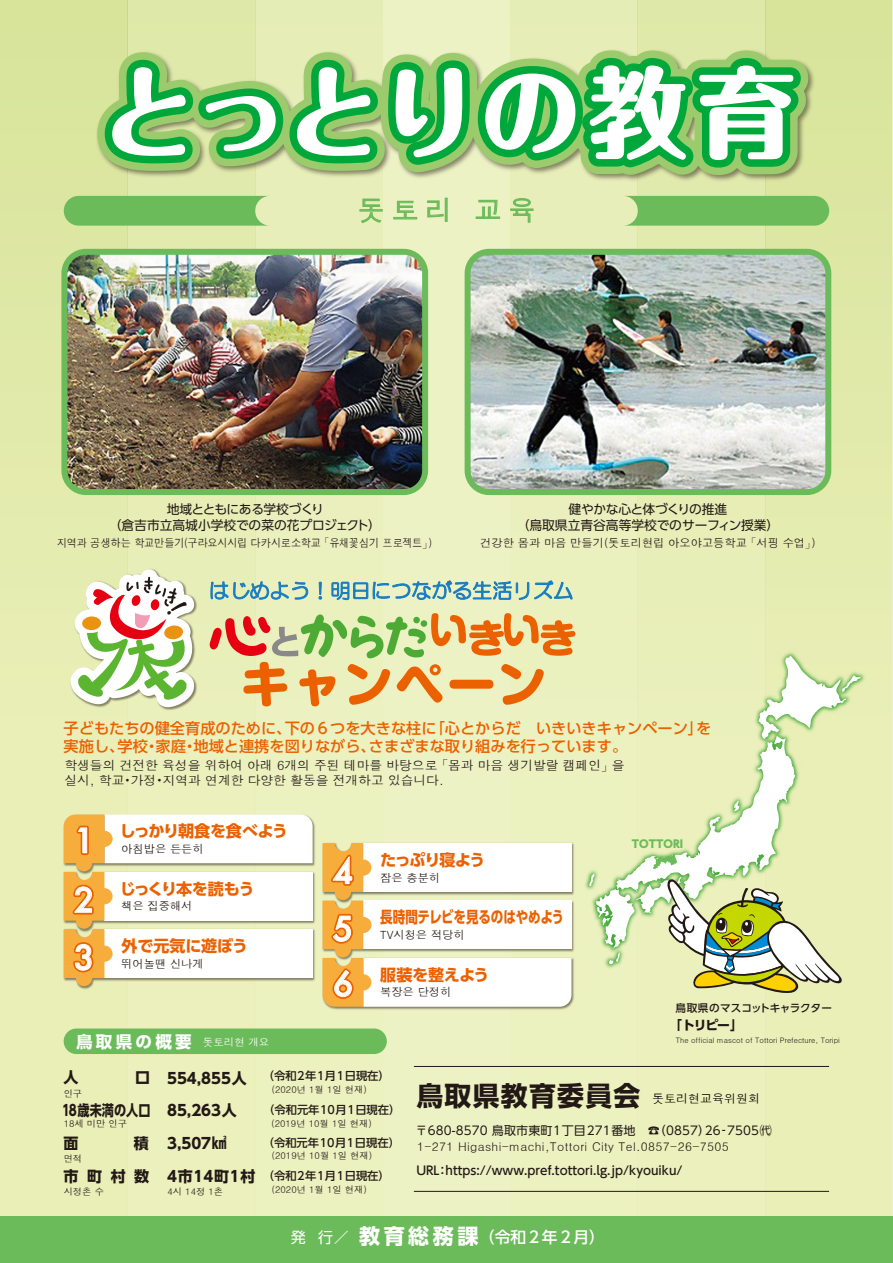
<style>
.page{position:relative;width:893px;height:1263px;background:#edf2c5}
.page>*{position:absolute;margin:0;border:0;box-sizing:border-box;transform-origin:0 0}
.t1{font:800 99px "Maru Fo Pro";letter-spacing:-.01em;color:#fff}
.t2{font:500 33px "Futura";color:#fff}
.t3{font:27px "Dotum";color:#6cbb5a}
.t4{font:700 26.85px "UD Shin Go Pro";letter-spacing:.05em;color:#221815}
.t5{font:700 16.5px "UD Shin Go Pro";letter-spacing:.2em;color:#fff}
.t6{font:700 16.05px "UD Shin Go Pro";letter-spacing:-.02em;color:#eb6100}
.t7{font:700 16.05px "UD Shin Go Pro";letter-spacing:-.02em;color:#eb6100;scale:.78 1}
.t8{font:700 16.05px "UD Shin Go Pro";letter-spacing:-.05em;color:#eb6100}
.t9{font:700 16.05px "UD Shin Go Pro";letter-spacing:-.085em;color:#eb6100}
.t10{font:700 16.05px "UD Shin Go Pro";letter-spacing:-.075em;color:#eb6100}
.t11{font:500 15.75px "UD Shin Go Pr 6";color:#fff}
.t12{font:500 15.15px/18.3px "UD Shin Go Pr 6";color:#eb6100}
.t13{font:700 15px "UD Shin Go Pro";color:#221815}
.t14{font:700 15px "UD Shin Go Pro";color:#221815;scale:.81 1}
.t15{font:700 12.9px "UD Shin Go Pro";color:#221815}
.t16{font:12.75px/15px "Dotum";color:#221815}
.t17{font:12.75px/16.5px "UD Shin Go Pr 6";letter-spacing:-.01em;color:#221815;text-align:center}
.t18{font:12px "Dotum";letter-spacing:.03em;color:#221815}
.t19{font:500 12px "UD Shin Go Pr 6";color:#221815}
.t20{font:12px "UD Shin Go Pr 6";letter-spacing:.01em;color:#221815}
.t21{font:12px "Dotum";color:#040000}
.t22{font:11.25px "Dotum";color:#221815}
.t23{font:11.25px "Dotum";letter-spacing:-.02em;color:#221815;scale:.9 1}
.t24{font:500 11.25px "UD Shin Go Pr 6";color:#221815}
.t25{font:500 11.25px "UD Shin Go Pr 6";letter-spacing:.05em;color:#221815}
.t26{font:500 10.65px "UD Shin Go Pr 6";letter-spacing:-.015em;color:#221815}
.t27{font:800 10.65px "UD Shin Go Pr 6";color:#6cbb5a}
.t28{font:10.5px "Dotum";color:#fff}
.t29{font:9.3px "Dotum";color:#221815}
.t30{font:7.5px "Dotum";color:#221815}
.s1{font-family:"Koz Go Pr 6 N"}
.s2{font-family:"UD Shin Go Pro";font-weight:700;font-size:15px}
.s3{font-weight:400;font-size:15px}
.s4{font-family:"UD Shin Go Pro";font-weight:700;font-size:21px}
</style>
<div class="page">
<div style="left:0;top:0;width:128px;height:1263px;background:linear-gradient(to bottom,#dae59e,#eff2c1)"></div>
<div style="left:128px;top:0;width:127px;height:1263px;background:linear-gradient(to right,#e9efba,#e9efba)"></div>
<div style="left:255px;top:0;width:128px;height:1263px;background:#ecf1c0"></div>
<div style="left:510px;top:0;width:128px;height:1263px;background:#ecf1c0"></div>
<div style="left:638px;top:0;width:127px;height:1263px;background:#ebf0bc"></div>
<svg style="left:765px;top:0;width:127px;height:1216px"></svg>
<div style="left:884px;top:0;width:8px;height:600px;background:#e1eaaa"></div>
<img style="left:64px;top:252px;width:357px;height:240px">
<img style="left:472px;top:252px;width:356px;height:240px">
<img style="left:537px;top:0;width:187px;height:373px">
<div style="left:61px;top:249px;width:367px;height:246px;border:6px solid #6cbb5a;border-radius:21px"></div>
<div style="left:465px;top:249px;width:366px;height:246px;border:6px solid #6cbb5a;border-radius:21px"></div>
<svg style="left:64px;top:12px;width:828px;height:215px"></svg>
<div style="left:0;top:1216px;width:893px;height:47px;background:#6cbb5a"></div>
<div style="left:64px;top:1028px;width:323px;height:26px;background:#6cbb5a;border-radius:13px"></div>
<hr style="left:414px;top:1066px;width:415px;height:1px;background:#221815">
<hr style="left:414px;top:1191px;width:415px;height:1px;background:#221815">
<img style="left:62px;top:813px;width:253px;height:57px">
<img style="left:62px;top:928px;width:253px;height:62px">
<svg style="left:64px;top:814px;width:249px;height:172px;background:#f6ebd5"></svg>
<img style="left:328px;top:1007px;width:206px;height:3px">
<svg style="left:322px;top:843px;width:212px;height:164px;background:#f8ead2"></svg>
<img style="left:534px;top:600px;width:358px;height:420px">
<svg style="left:589px;top:655px;width:272px;height:309px"></svg>
<svg style="left:653px;top:854px;width:24px;height:15px"></svg>
<svg style="left:667px;top:879px;width:175px;height:114px"></svg>
<img style="left:69px;top:568px;width:129px;height:143px">
<svg style="left:70px;top:569px;width:125px;height:138px;background:#d6d5b2"></svg>
<svg style="left:210px;top:553px;width:365px;height:153px"></svg>
<h1 class="t1" style="left:100px;top:34px;width:698px">とっとりの教育</h1>
<h3 class="t3" style="left:358px;top:197px;width:179px">돗토리 교육</h3>
<p class="t17" style="left:109px;top:500px;width:274px">地域とともにある学校づくり<br>（倉吉市立高城小学校での菜の花プロジェクト）</p>
<p class="t17" style="left:517px;top:500px;width:264px">健やかな心と体づくりの推進<br>（鳥取県立青谷高等学校でのサーフィン授業）</p>
<p class="t23" style="left:57px;top:537px;width:420px">지역과 공생하는 학교만들기(구라요시시립 다카시로소학교 「유채꽃심기 프로젝트」)</p>
<p class="t22" style="left:480px;top:537px;width:338px">건강한 몸과 마음 만들기(돗토리현립 아오야고등학교 「서핑 수업」)</p>
<p class="t12" style="left:64px;top:718px;width:649px">子どもたちの健全育成のために、下の６つを大きな柱に「心とからだ　いきいきキャンペーン」を実施し、学校・家庭・地域と連携を図りながら、さまざまな取り組みを行っています。</p>
<p class="t16" style="left:64px;top:758px;width:562px">학생들의 건전한 육성을 위하여 아래 6개의 주된 테마를 바탕으로 「몸과 마음 생기발랄 캠페인」을 실시, 학교<span class="s1">・</span>가정<span class="s1">・</span>지역과 연계한 다양한 활동을 전개하고 있습니다.</p>
<h2 class="t2" style="left:74px;top:818px;width:22px">1</h2>
<h2 class="t2" style="left:74px;top:877px;width:22px">2</h2>
<h2 class="t2" style="left:74px;top:935px;width:22px">3</h2>
<p class="t8" style="left:120px;top:818px;width:170px">しっかり朝食を食べよう</p>
<p class="t22" style="left:121px;top:843px;width:84px">아침밥은 든든히</p>
<p class="t9" style="left:120px;top:875px;width:136px">じっくり本を読もう</p>
<p class="t22" style="left:121px;top:900px;width:73px">책은 집중해서</p>
<p class="t6" style="left:121px;top:933px;width:128px">外で元気に遊ぼう</p>
<p class="t22" style="left:121px;top:958px;width:84px">뛰어놀땐 신나게</p>
<p class="t5" style="left:76px;top:1028px;width:117px">鳥取県の概要</p>
<p class="t28" style="left:203px;top:1037px;width:68px">돗토리현 개요</p>
<h2 class="t2" style="left:333px;top:849px;width:22px">4</h2>
<h2 class="t2" style="left:333px;top:906px;width:22px">5</h2>
<h2 class="t2" style="left:333px;top:961px;width:22px">6</h2>
<p class="t10" style="left:380px;top:847px;width:106px">たっぷり寝よう</p>
<p class="t22" style="left:380px;top:872px;width:62px">잠은 충분히</p>
<p class="t7" style="left:380px;top:904px;width:237px">長時間テレビを見るのはやめよう</p>
<p class="t22" style="left:380px;top:929px;width:86px">TV시청은 적당히</p>
<p class="t6" style="left:380px;top:961px;width:110px">服装を整えよう</p>
<p class="t22" style="left:380px;top:987px;width:73px">복장은 단정히</p>
<p class="t27" style="left:632px;top:835px;width:53px">TOTTORI</p>
<p class="t26" style="left:675px;top:999px;width:158px">鳥取県のマスコットキャラクター</p>
<p class="t15" style="left:669px;top:1015px;width:75px">「トリピー」</p>
<p class="t30" style="left:676px;top:1036px;width:166px">The official mascot of Tottori Prefecture, Toripi</p>
<p class="t13" style="left:64px;top:1066px;width:328px">人　　　口 554,855人 <sup>（令和2年1月1日現在）</sup></p>
<p class="t29" style="left:64px;top:1088px;width:20px">인구</p>
<p class="t29" style="left:266px;top:1084px;width:108px">（2020년 1월 1일 현재）</p>
<p class="t29" style="left:64px;top:1119px;width:65px">18세 미만 인구</p>
<p class="t14" style="left:62px;top:1097px;width:217px">18歳未満の人口 85,263人</p>
<p class="t24" style="left:263px;top:1101px;width:139px">（令和元年10月1日現在）</p>
<p class="t13" style="left:64px;top:1131px;width:165px">面　　　積 3,507㎢</p>
<p class="t24" style="left:263px;top:1134px;width:139px">（令和元年10月1日現在）</p>
<p class="t25" style="left:64px;top:1167px;width:328px"><span class="s2">市町村数 4市14町1村</span> （令和2年1月1日現在）</p>
<p class="t29" style="left:265px;top:1119px;width:114px">（2019년 10월 1일 현재）</p>
<p class="t29" style="left:64px;top:1154px;width:20px">면적</p>
<p class="t29" style="left:266px;top:1151px;width:114px">（2019년 10월 1일 현재）</p>
<p class="t29" style="left:64px;top:1186px;width:42px">시정촌 수</p>
<p class="t29" style="left:167px;top:1186px;width:57px">4시 14정 1촌</p>
<p class="t29" style="left:266px;top:1184px;width:108px">（2020년 1월 1일 현재）</p>
<h3 class="t4" style="left:416px;top:1073px;width:225px">鳥取県教育委員会</h3>
<p class="t20" style="left:416px;top:1120px;width:358px">〒680-8570 鳥取市東町1丁目271番地　☎（0857）26‐7505㈹</p>
<p class="t18" style="left:417px;top:1141px;width:313px">1-271 Higashi-machi,Tottori City Tel.0857-26-7505</p>
<p class="t19" style="left:416px;top:1161px;width:267px">URL：https://www.pref.tottori.lg.jp/kyouiku/</p>
<p class="t21" style="left:652px;top:1092px;width:109px">돗토리현교육위원회</p>
<p class="t11" style="left:291px;top:1224px;width:316px"><span class="s3">発 行／</span> <span class="s4">教育総務課</span>（令和２年２月）</p>
</div>
